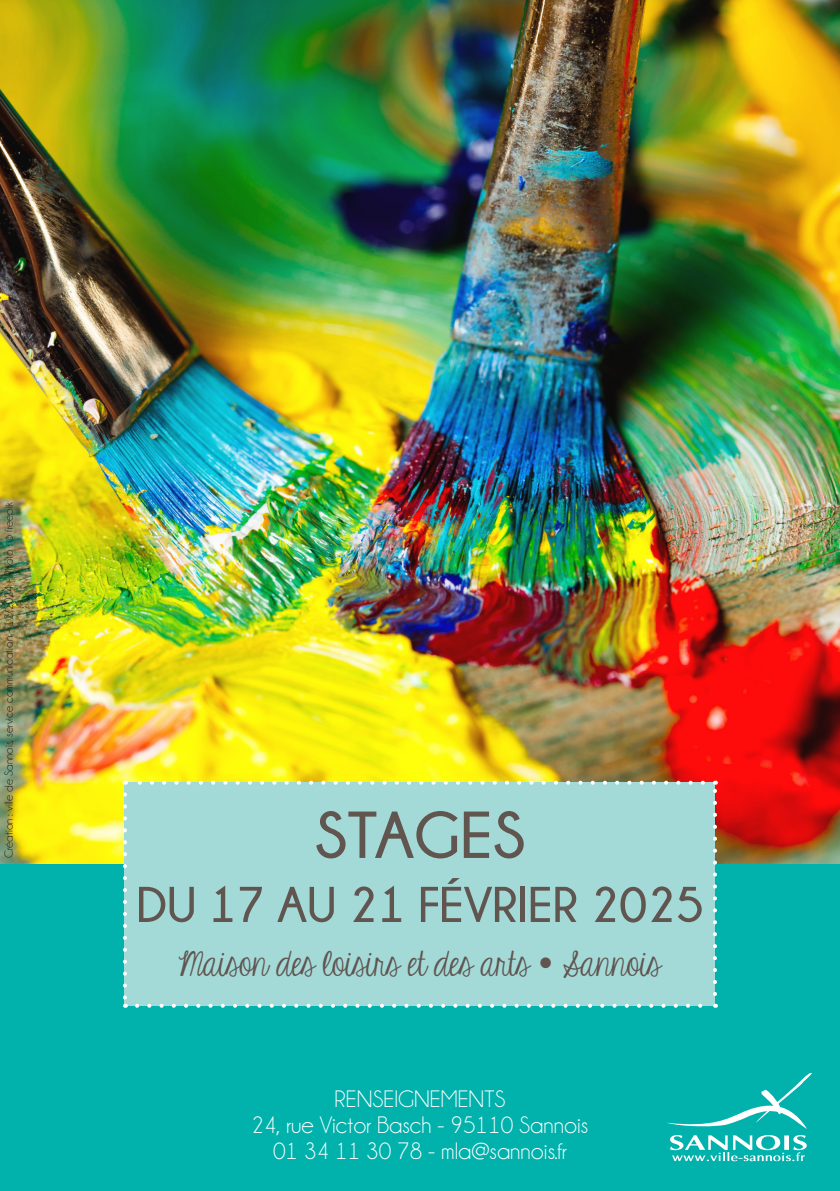
<style>
.page{position:relative;width:840px;height:1191px;background:#fff}
.page>*{position:absolute;margin:0;border:0;box-sizing:border-box;transform-origin:0 0}
.t1{font:700 66px "Champagne&Limousines";color:#615550}
.t2{font:700 50px "Champagne&Limousines";color:#615550}
.t3{font:36px "KG Eyes Wide Open";color:#615550}
.t4{font:24px "Champagne&Limousines";color:#fff}
.t5{font:12px "Champagne&Limousines";color:#231f20}
</style>
<div class="page">
<img style="left:0;top:0;width:839px;height:864px">
<div style="left:0;top:864px;width:839px;height:327px;background:#01b2ac"></div>
<div style="left:125px;top:782px;width:589px;height:223px;background:#a3dad8"></div>
<svg style="left:137px;top:1003px;width:571px;height:4px"></svg>
<svg style="left:123px;top:794px;width:4px;height:213px"></svg>
<svg style="left:712px;top:780px;width:4px;height:214px"></svg>
<svg style="left:125px;top:780px;width:577px;height:4px"></svg>
<svg style="left:667px;top:1073px;width:144px;height:56px"></svg>
<svg style="left:670px;top:1135px;width:136px;height:26px"></svg>
<p class="t5" style="left:3px;top:858px;width:357px;rotate:-90deg">Création : ville de Sannois, service communication - 12/2024 - Photo : © freepik</p>
<p class="t1" style="left:314px;top:798px;width:212px">STAGES</p>
<p class="t2" style="left:136px;top:877px;width:568px">DU 17 AU 21 FÉVRIER 2025</p>
<p class="t3" style="left:179px;top:944px;width:482px">Maison des loisirs et des arts • Sannois</p>
<p class="t4" style="left:334px;top:1087px;width:172px">RENSEIGNEMENTS</p>
<p class="t4" style="left:251px;top:1113px;width:338px">24, rue Victor Basch - 95110 Sannois</p>
<p class="t4" style="left:273px;top:1139px;width:295px">01 34 11 30 78 - mla@sannois.fr</p>
</div>
